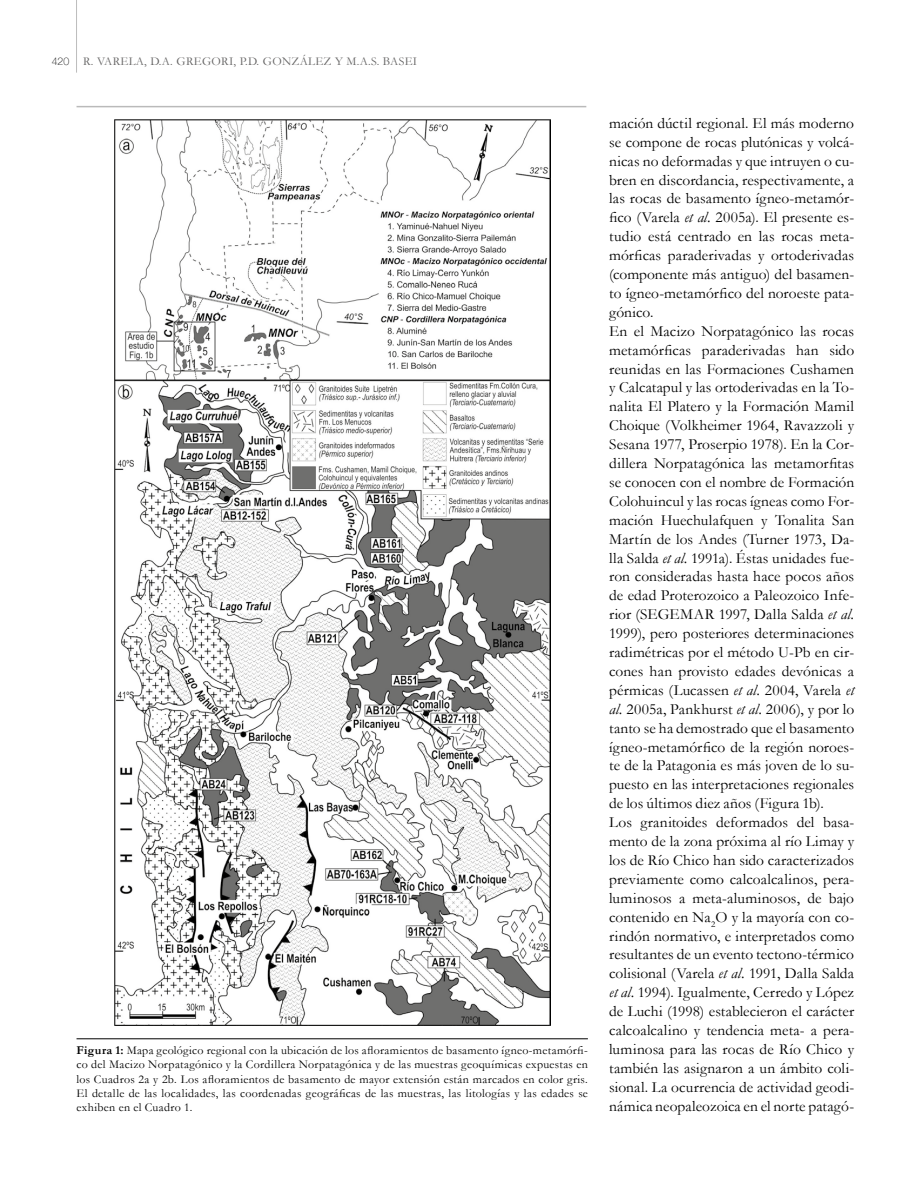
<style>
.page{position:relative;width:918px;height:1188px;background:#fff}
.page>*{position:absolute;margin:0;border:0;box-sizing:border-box;transform-origin:0 0}
.Texto_general{font:15.45px/18.9px "Garamond";letter-spacing:.005em;color:#000;text-align:justify}
.Epígrafes{font:12px/14.4px "Garamond";letter-spacing:.025em;color:#000;text-align:justify}
.t1{font:12px "Garamond";letter-spacing:.025em;color:#646363}
.s1{font-family:"Helvetica Neue";font-weight:100;font-size:10.5px;color:#000}
.s2{font-weight:700}
.s3{font-style:italic}
</style>
<div class="page">
<hr style="left:76px;top:0;width:1px;height:73px;background:#bcbcbc">
<hr style="left:77px;top:106px;width:509px;height:1px;background:#bababa">
<hr style="left:77px;top:1039px;width:511px;height:1px;background:#000">
<img style="left:114px;top:120px;width:436px;height:905px">
<p class="t1" style="left:52px;top:53px;width:367px"><span class="s1">420</span> R. VARELA, D.A. GREGORI, P.D. GONZÁLEZ Y M.A.S. BASEI</p>
<p class="Epígrafes" style="left:77px;top:1043px;width:513px"><span class="s2">Figura 1:</span> Mapa geológico regional con la ubicación de los afloramientos de basamento ígneo-metamórfi&shy;co del Macizo Norpatagónico y la Cordillera Norpatagónica y de las muestras geoquímicas expuestas en los Cuadros 2a y 2b. Los afloramientos de basamento de mayor extensión están marcados en color gris.<br>El detalle de las localidades, las coordenadas geográficas de las muestras, las litologías y las edades se exhiben en el Cuadro 1.</p>
<p class="Texto_general" style="left:609px;top:113px;width:247px">mación dúctil regional. El más moderno se compone de rocas plutónicas y volcá&shy;nicas no deformadas y que intruyen o cu&shy;bren en discordancia, respectivamente, a las rocas de basamento ígneo-metamór&shy;fico (Varela <span class="s3">et al.</span> 2005a). El presente es&shy;tudio está centrado en las rocas meta&shy;mórficas paraderivadas y ortoderivadas (componente más antiguo) del basamen&shy;to ígneo-metamórfico del noroeste pata&shy;gónico.</p>
<p class="Texto_general" style="left:609px;top:321px;width:247px">En el Macizo Norpatagónico las rocas metamórficas paraderivadas han sido reunidas en las Formaciones Cushamen y Calcatapul y las ortoderivadas en la To&shy;nalita El Platero y la Formación Mamil Choique (Volkheimer 1964, Ravazzoli y Sesana 1977, Proserpio 1978). En la Cor&shy;dillera Norpatagónica las metamorfitas se conocen con el nombre de Formación Colohuincul y las rocas ígneas como For&shy;mación Huechulafquen y Tonalita San Martín de los Andes (Turner 1973, Da&shy;lla Salda <span class="s3">et al.</span> 1991a). Éstas unidades fue&shy;ron consideradas hasta hace pocos años de edad Proterozoico a Paleozoico Infe&shy;rior (SEGEMAR 1997, Dalla Salda <span class="s3">et al.<br></span>1999), pero posteriores determinaciones radimétricas por el método U-Pb en cir&shy;cones han provisto edades devónicas a pérmicas (Lucassen <span class="s3">et al.</span> 2004, Varela <span class="s3">et al.</span> 2005a, Pankhurst <span class="s3">et al.</span> 2006), y por lo tanto se ha demostrado que el basamento ígneo-metamórfico de la región noroes&shy;te de la Patagonia es más joven de lo su&shy;puesto en las interpretaciones regionales de los últimos diez años (Figura 1b).</p>
<p class="Texto_general" style="left:609px;top:813px;width:247px">Los granitoides deformados del basa&shy;mento de la zona próxima al río Limay y los de Río Chico han sido caracterizados previamente como calcoalcalinos, pera&shy;luminosos a meta-aluminosos, de bajo contenido en Na<sub>2</sub>O y la mayoría con co&shy;rindón normativo, e interpretados como resultantes de un evento tectono-térmico colisional (Varela <span class="s3">et al.</span> 1991, Dalla Salda <span class="s3">et al.</span> 1994). Igualmente, Cerredo y López de Luchi (1998) establecieron el carácter calcoalcalino y tendencia meta- a pera&shy;luminosa para las rocas de Río Chico y también las asignaron a un ámbito coli&shy;sional. La ocurrencia de actividad geodi&shy;námica neopaleozoica en el norte patagó-</p>
</div>
